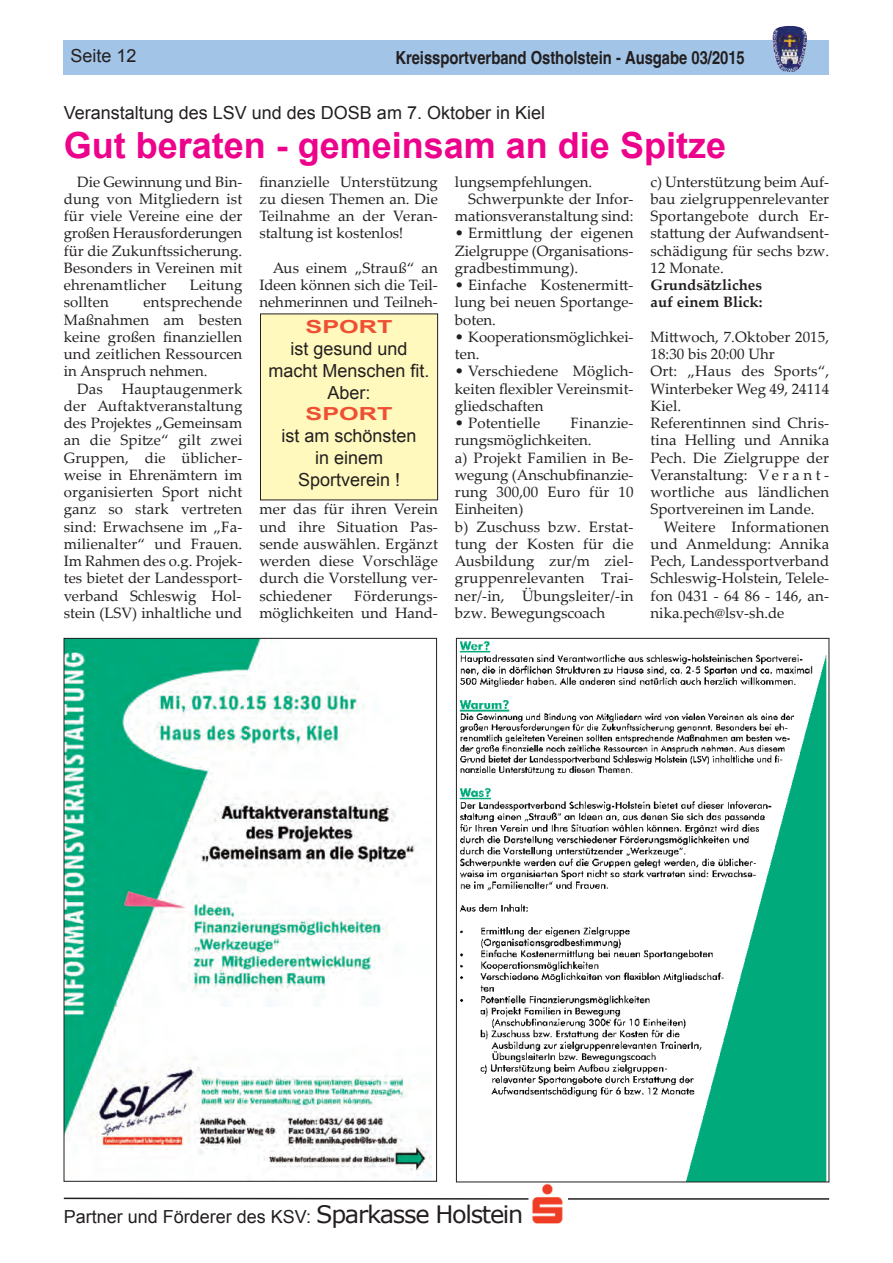
<style>
.page{position:relative;width:893px;height:1263px;background:#fff}
.page>*{position:absolute;margin:0;border:0;box-sizing:border-box;transform-origin:0 0}
.t1{font:700 36px "Arial";color:#ed028c}
.t2{font:18px/21.8px "Arial";color:#231f20;text-align:center}
.t3{font:700 condensed 18px "Helvetica";color:#231f20}
.t4{font:700 18px "Arial";color:#ef4f33;scale:1.4 1}
.t5{font:15px/17.2px "Palatino Linotype";color:#231f20;text-align:justify}
.t6{font:700 15px/17.2px "Palatino Linotype";color:#231f20}
.s1{font-family:"Verdana";font-size:24px}
</style>
<div class="page">
<svg style="left:63px;top:1197px;width:466px;height:3px"></svg>
<img style="left:532px;top:1184px;width:31px;height:40px">
<hr style="left:568px;top:1198px;width:261px;height:2px;background:#231f20">
<div style="left:64px;top:40px;width:765px;height:34px;background:#a2c4e7"></div>
<img style="left:772px;top:26px;width:35px;height:46px">
<img style="left:66px;top:640px;width:366px;height:538px">
<img style="left:459px;top:640px;width:368px;height:540px">
<div style="left:261px;top:314px;width:176px;height:186px;background:#fff9bd"></div>
<div style="left:260px;top:314px;width:178px;height:186px;border:1px solid #231f20"></div>
<p class="t2" style="left:70px;top:45px;width:68px">Seite 12</p>
<p class="t3" style="left:395px;top:47px;width:351px">Kreissportverband Ostholstein - Ausgabe 03/2015</p>
<p class="t2" style="left:64px;top:102px;width:483px">Veranstaltung des LSV und des DOSB am 7. Oktober in Kiel</p>
<h1 class="t1" style="left:64px;top:126px;width:664px">Gut beraten - gemeinsam an die Spitze</h1>
<p class="t5" style="left:64px;top:175px;width:180px;text-indent:13px">Die Gewinnung und Bin&shy;dung von Mitgliedern ist für viele Vereine eine der großen Herausforderungen für die Zukunftssicherung.<br>Besonders in Vereinen mit ehrenamtlicher</p>
<p class="t5" style="left:651px;top:175px;width:180px">c) Unterstützung beim Auf&shy;bau zielgruppenrelevanter Sportangebote durch Er&shy;stattung der Aufwandsent&shy;schädigung für sechs bzw.<br>12 Monate.</p>
<p class="t6" style="left:651px;top:278px;width:113px">Grundsätzliches auf einem Blick:</p>
<p class="t5" style="left:651px;top:330px;width:180px">Mittwoch, 7.Oktober 2015,</p>
<p class="t5" style="left:651px;top:347px;width:126px">18:30 bis 20:00 Uhr</p>
<p class="t5" style="left:651px;top:364px;width:180px">Ort: „Haus des Sports“,</p>
<p class="t5" style="left:651px;top:382px;width:180px">Winterbeker Weg 49, 24114</p>
<p class="t5" style="left:651px;top:399px;width:32px">Kiel.</p>
<p class="t5" style="left:651px;top:416px;width:180px">Referentinnen sind Chris-</p>
<p class="t5" style="left:651px;top:433px;width:180px">tina Helling und Annika</p>
<p class="t5" style="left:651px;top:451px;width:180px">Pech. Die Zielgruppe der</p>
<p class="t5" style="left:651px;top:468px;width:180px">Veranstaltung: V e r a n t -</p>
<p class="t5" style="left:651px;top:485px;width:180px">wortliche aus ländlichen</p>
<p class="t5" style="left:651px;top:502px;width:166px">Sportvereinen im Lande.</p>
<p class="t5" style="left:664px;top:520px;width:167px">Weitere Informationen</p>
<p class="t5" style="left:651px;top:537px;width:180px">und Anmeldung: Annika</p>
<p class="t5" style="left:651px;top:554px;width:180px">Pech, Landessportverband</p>
<p class="t5" style="left:651px;top:571px;width:180px">Schleswig-Holstein, Telele-</p>
<p class="t5" style="left:651px;top:589px;width:180px">fon 0431 - 64 86 - 146, an-</p>
<p class="t5" style="left:651px;top:606px;width:135px">nika.pech@lsv-sh.de</p>
<p class="t5" style="left:259px;top:175px;width:180px">finanzielle Unterstützung zu diesen Themen an. Die Teilnahme an der Veran&shy;staltung ist kostenlos!</p>
<p class="t5" style="left:259px;top:261px;width:180px;text-indent:13px">Aus einem „Strauß“ an Ideen können sich die Teil&shy;nehmerinnen und Teilneh-</p>
<p class="t5" style="left:455px;top:175px;width:139px">lungsempfehlungen.</p>
<p class="t5" style="left:468px;top:192px;width:167px">Schwerpunkte der Infor-</p>
<p class="t5" style="left:455px;top:209px;width:180px">mationsveranstaltung sind:</p>
<p class="t5" style="left:455px;top:226px;width:180px">• Ermittlung der eigenen Zielgruppe (Organisations&shy;gradbestimmung).</p>
<p class="t5" style="left:455px;top:278px;width:180px">• Einfache Kostenermitt&shy;lung bei neuen Sportange&shy;boten.</p>
<p class="t5" style="left:455px;top:330px;width:180px">• Kooperationsmöglichkei&shy;ten.</p>
<p class="t5" style="left:455px;top:364px;width:180px">• Verschiedene Möglich&shy;keiten flexibler Vereinsmit&shy;gliedschaften</p>
<p class="t5" style="left:455px;top:416px;width:87px">• Potentielle</p>
<p class="t5" style="left:190px;top:278px;width:54px">Leitung</p>
<p class="t5" style="left:64px;top:295px;width:46px">sollten</p>
<p class="t5" style="left:144px;top:295px;width:100px">entsprechende</p>
<p class="t5" style="left:64px;top:313px;width:180px">Maßnahmen am besten</p>
<p class="t5" style="left:64px;top:330px;width:180px">keine großen finanziellen</p>
<p class="t5" style="left:64px;top:347px;width:180px">und zeitlichen Ressourcen</p>
<p class="t5" style="left:64px;top:364px;width:145px">in Anspruch nehmen.</p>
<p class="t5" style="left:77px;top:382px;width:27px">Das</p>
<p class="t4" style="left:306px;top:317px;width:64px">SPORT</p>
<p class="t2" style="left:268px;top:338px;width:163px">ist gesund und macht Menschen fit.<br>Aber:</p>
<p class="t4" style="left:306px;top:404px;width:64px">SPORT</p>
<p class="t2" style="left:281px;top:425px;width:137px">ist am schönsten in einem<br>Sportverein !</p>
<p class="t5" style="left:64px;top:382px;width:180px;text-indent:58px">Hauptaugenmerk der Auftaktveranstaltung des Projektes „Gemeinsam an die Spitze“ gilt zwei Gruppen, die üblicher&shy;weise in Ehrenämtern im organisierten Sport nicht ganz so stark vertreten sind: Erwachsene im „Fa&shy;milienalter“ und Frauen.<br>Im Rahmen des o.g. Projek&shy;tes bietet der Landessport&shy;verband Schleswig Hol&shy;stein (LSV) inhaltliche und</p>
<p class="t5" style="left:455px;top:416px;width:180px;text-align:left;text-indent:116px">Finanzie&shy;rungsmöglichkeiten.<br>a) Projekt Familien in Be&shy;wegung (Anschubfinanzie&shy;rung 300,00 Euro für 10<br>Einheiten)<br>b) Zuschuss bzw. Erstat&shy;tung der Kosten für die<br>Ausbildung zur/m ziel&shy;gruppenrelevanten Trai&shy;ner/-in, Übungsleiter/-in bzw. Bewegungscoach</p>
<p class="t5" style="left:259px;top:502px;width:180px">mer das für ihren Verein und ihre Situation Pas&shy;sende auswählen. Ergänzt werden diese Vorschläge durch die Vorstellung ver&shy;schiedener</p>
<p class="t5" style="left:259px;top:589px;width:180px;text-align:right">Förderungs&shy;möglichkeiten und Hand-</p>
<p class="t2" style="left:64px;top:1205px;width:461px">Partner und Förderer des KSV: <span class="s1">Sparkasse Holstein</span></p>
</div>
